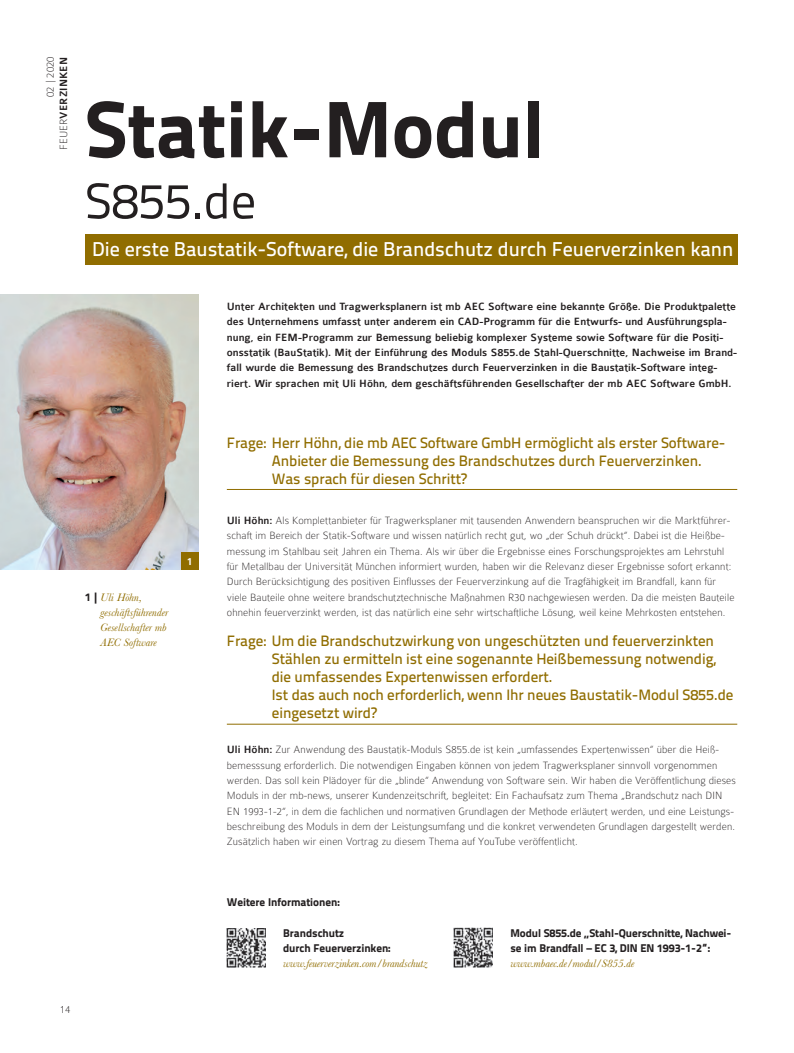
<style>
.page{position:relative;width:794px;height:1053px;background:#fff}
.page>*{position:absolute;margin:0;border:0;box-sizing:border-box;transform-origin:0 0}
.t1{font:800 80px "Titillium Text 22 L";color:#231f20}
.t2{font:50px "Titillium Text 22 L";color:#231f20}
.t3{font:500 20px "Titillium Text 22 L";color:#fff}
.t4{font:500 15px/18px "Titillium Text 22 L";letter-spacing:-.005em;color:#906d00}
.t5{font:100 11.25px/15.2px "Colaborate";letter-spacing:.01em;color:#231f20}
.t6{font:500 11.25px/15.2px "Colaborate";color:#231f20}
.t7{font:800 11.25px/15.2px "Titillium Text 22 L";letter-spacing:-.01em;color:#231f20}
.t8{font:italic 11.25px/15.2px "Baskerville";color:#906d00}
.t9{font:500 11.25px "Colaborate";color:#fff}
.s1{font-weight:500}
.s2{font-family:"Titillium Text 22 L";font-weight:800;font-style:normal;color:#231f20}
</style>
<div class="page">
<div style="left:85px;top:234px;width:652px;height:30px;background:#906d00"></div>
<hr style="left:227px;top:489px;width:510px;height:1px;background:#906d00">
<hr style="left:227px;top:723px;width:510px;height:1px;background:#906d00">
<img style="left:0;top:295px;width:198px;height:275px">
<div style="left:181px;top:552px;width:17px;height:18px;background:#906d00"></div>
<img style="left:227px;top:928px;width:39px;height:39px">
<img style="left:454px;top:927px;width:39px;height:39px">
<p class="t5" style="left:43px;top:150px;width:95px;line-height:13.5px;text-align:right;rotate:-90deg">02 | 2020<br>FEUER<span class="s1">VERZINKEN</span></p>
<h1 class="t1" style="left:85px;top:66px;width:461px">Statik-Modul</h1>
<h2 class="t2" style="left:85px;top:164px;width:173px">S855.de</h2>
<h3 class="t3" style="left:92px;top:234px;width:643px">Die erste Baustatik-Software, die Brandschutz durch Feuerverzinken kann</h3>
<p class="t6" style="left:227px;top:299px;width:512px">Unter Architekten und Tragwerksplanern ist mb AEC Software eine bekannte Größe. Die Produktpalette des Unternehmens umfasst unter anderem ein CAD-Programm für die Entwurfs- und Ausführungspla&shy;nung, ein FEM-Programm zur Bemessung beliebig komplexer Systeme sowie Software für die Positi&shy;onsstatik (BauStatik). Mit der Einführung des Moduls S855.de Stahl-Querschnitte, Nachweise im Brand&shy;fall wurde die Bemessung des Brandschutzes durch Feuerverzinken in die Baustatik-Software integ&shy;riert. Wir sprachen mit Uli Höhn, dem geschäftsführenden Gesellschafter der mb AEC Software GmbH.</p>
<p class="t8" style="left:100px;top:589px;width:69px;text-indent:-15px"><span class="s2">1 |</span> Uli Höhn, geschäftsführender<br>Gesellschafter mb<br>AEC Software</p>
<p class="t9" style="left:187px;top:555px;width:8px">1</p>
<h3 class="t4" style="left:272px;top:432px;width:455px;text-indent:-45px">Frage: Herr Höhn, die mb AEC Software GmbH ermöglicht als erster Software-<br>Anbieter die Bemessung des Brandschutzes durch Feuerverzinken.<br>Was sprach für diesen Schritt?</h3>
<p class="t5" style="left:227px;top:513px;width:509px"><span class="s1">Uli Höhn:</span> Als Komplettanbieter für Tragwerksplaner mit tausenden Anwendern beanspruchen wir die Marktführer&shy;schaft im Bereich der Statik-Software und wissen natürlich recht gut, wo „der Schuh drückt“. Dabei ist die Heißbe&shy;messung im Stahlbau seit Jahren ein Thema. Als wir über die Ergebnisse eines Forschungsprojektes am Lehrstuhl für Metallbau der Universität München informiert wurden, haben wir die Relevanz dieser Ergebnisse sofort erkannt:<br>Durch Berücksichtigung des positiven Einflusses der Feuerverzinkung auf die Tragfähigkeit im Brandfall, kann für viele Bauteile ohne weitere brandschutztechnische Maßnahmen R30 nachgewiesen werden. Da die meisten Bauteile ohnehin feuerverzinkt werden, ist das natürlich eine sehr wirtschaftliche Lösung, weil keine Mehrkosten entstehen.</p>
<p class="t4" style="left:272px;top:631px;width:463px;text-indent:-45px">Frage: Um die Brandschutzwirkung von ungeschützten und feuerverzinkten Stählen zu ermitteln ist eine sogenannte Heißbemessung notwendig, die umfassendes Expertenwissen erfordert.<br>Ist das auch noch erforderlich, wenn Ihr neues Baustatik-Modul S855.de eingesetzt wird?</p>
<p class="t5" style="left:227px;top:742px;width:510px"><span class="s1">Uli Höhn:</span> Zur Anwendung des Baustatik-Moduls S855.de ist kein „umfassendes Expertenwissen“ über die Heiß&shy;bemesssung erforderlich. Die notwendigen Eingaben können von jedem Tragwerksplaner sinnvoll vorgenommen werden. Das soll kein Plädoyer für die „blinde“ Anwendung von Software sein. Wir haben die Veröffentlichung dieses Moduls in der mb-news, unserer Kundenzeitschrift, begleitet: Ein Fachaufsatz zum Thema „Brandschutz nach DIN EN 1993-1-2“, in dem die fachlichen und normativen Grundlagen der Methode erläutert werden, und eine Leistungs&shy;beschreibung des Moduls in dem der Leistungsumfang und die konkret verwendeten Grundlagen dargestellt werden.<br>Zusätzlich haben wir einen Vortrag zu diesem Thema auf YouTube veröffentlicht.</p>
<p class="t5" style="left:60px;top:1001px;width:12px">14</p>
<p class="t7" style="left:227px;top:893px;width:115px">Weitere Informationen:</p>
<p class="t7" style="left:283px;top:924px;width:109px">Brandschutz<br>durch Feuerverzinken:</p>
<p class="t8" style="left:283px;top:955px;width:146px">www.feuerverzinken.com/brandschutz</p>
<p class="t7" style="left:510px;top:924px;width:223px">Modul S855.de „Stahl-Querschnitte, Nachwei&shy;se im Brandfall – EC 3, DIN EN 1993-1-2“:</p>
<p class="t8" style="left:510px;top:955px;width:125px">www.mbaec.de/modul/S855.de</p>
</div>
